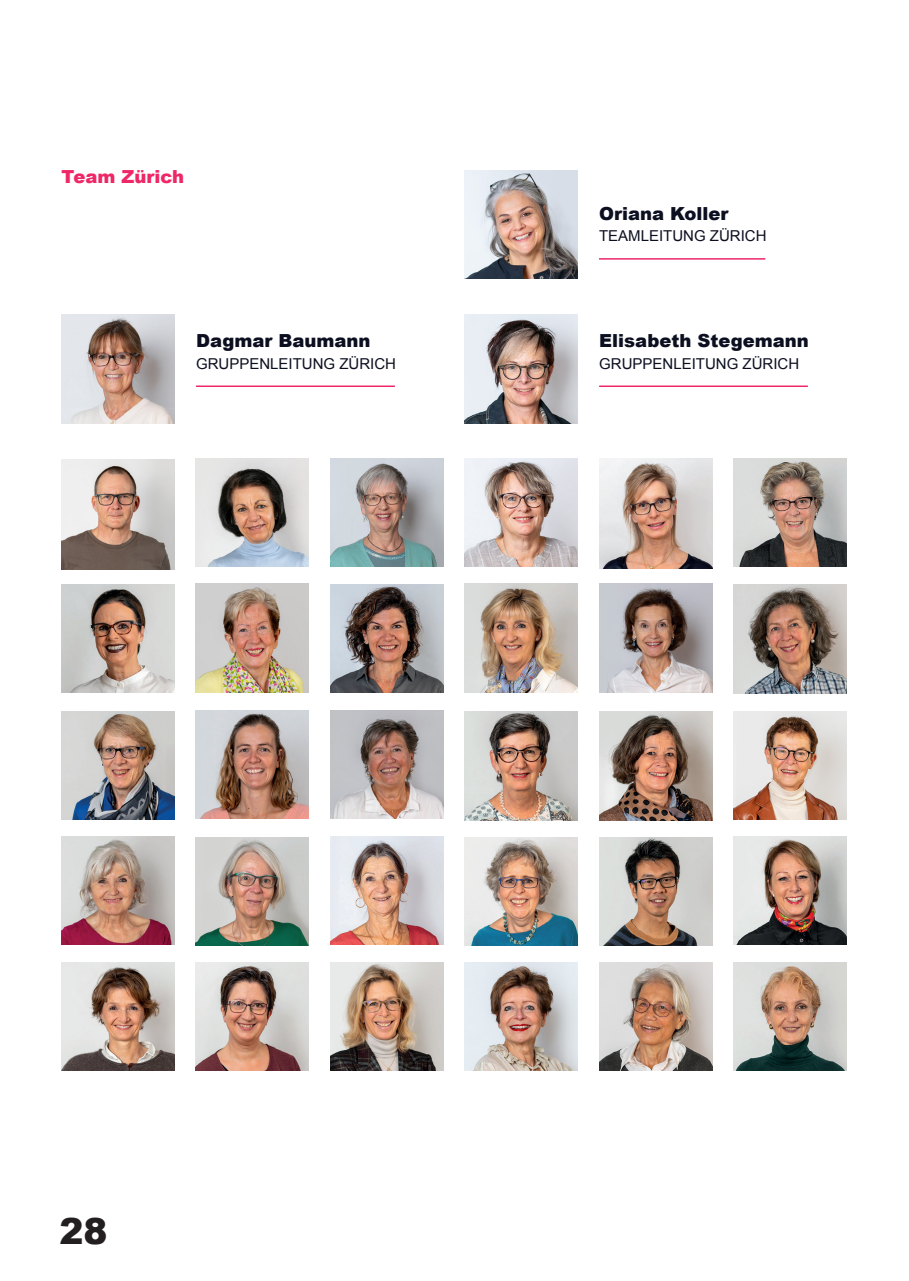
<style>
.page{position:relative;width:909px;height:1281px;background:#fff}
.page>*{position:absolute;margin:0;border:0;box-sizing:border-box;transform-origin:0 0}
.t1{font:900 36px "Arial";color:#231f20}
.t2{font:900 18px "Arial";color:#0c0f1f}
.t3{font:900 18px "Arial";color:#ee2767}
.t4{font:15px "Arial";color:#0c0f1f}
</style>
<div class="page">
<img style="left:196px;top:962px;width:113px;height:109px">
<img style="left:599px;top:459px;width:113px;height:109px">
<img style="left:61px;top:459px;width:114px;height:110px">
<img style="left:330px;top:585px;width:113px;height:108px">
<img style="left:733px;top:711px;width:113px;height:108px">
<img style="left:196px;top:837px;width:113px;height:108px">
<img style="left:330px;top:963px;width:113px;height:108px">
<img style="left:196px;top:459px;width:113px;height:108px">
<img style="left:733px;top:459px;width:113px;height:108px">
<img style="left:464px;top:584px;width:114px;height:109px">
<img style="left:330px;top:837px;width:113px;height:107px">
<img style="left:330px;top:710px;width:113px;height:109px">
<img style="left:62px;top:315px;width:113px;height:108px">
<img style="left:330px;top:459px;width:113px;height:108px">
<img style="left:196px;top:583px;width:113px;height:110px">
<img style="left:599px;top:584px;width:113px;height:109px">
<img style="left:464px;top:837px;width:114px;height:108px">
<img style="left:464px;top:711px;width:114px;height:110px">
<img style="left:733px;top:585px;width:113px;height:109px">
<img style="left:599px;top:837px;width:113px;height:108px">
<img style="left:599px;top:711px;width:113px;height:110px">
<img style="left:464px;top:459px;width:114px;height:108px">
<img style="left:61px;top:585px;width:114px;height:108px">
<img style="left:61px;top:711px;width:114px;height:108px">
<img style="left:733px;top:837px;width:113px;height:108px">
<img style="left:464px;top:963px;width:114px;height:108px">
<img style="left:599px;top:963px;width:113px;height:108px">
<img style="left:733px;top:963px;width:113px;height:108px">
<img style="left:465px;top:315px;width:113px;height:108px">
<img style="left:196px;top:710px;width:113px;height:109px">
<img style="left:61px;top:963px;width:114px;height:108px">
<img style="left:61px;top:837px;width:114px;height:108px">
<hr style="left:599px;top:258px;width:166px;height:2px;background:#ee2767">
<hr style="left:599px;top:385px;width:209px;height:2px;background:#ee2767">
<hr style="left:196px;top:385px;width:199px;height:2px;background:#ee2767">
<img style="left:464px;top:171px;width:114px;height:108px">
<p class="t3" style="left:62px;top:164px;width:124px">Team Zürich</p>
<p class="t2" style="left:599px;top:200px;width:131px">Oriana Koller</p>
<p class="t4" style="left:599px;top:226px;width:169px">TEAMLEITUNG ZÜRICH</p>
<p class="t2" style="left:196px;top:327px;width:176px">Dagmar Baumann</p>
<p class="t2" style="left:599px;top:327px;width:211px">Elisabeth Stegemann</p>
<p class="t4" style="left:196px;top:354px;width:202px">GRUPPENLEITUNG ZÜRICH</p>
<p class="t4" style="left:599px;top:354px;width:202px">GRUPPENLEITUNG ZÜRICH</p>
<h1 class="t1" style="left:59px;top:1205px;width:50px">28</h1>
</div>
